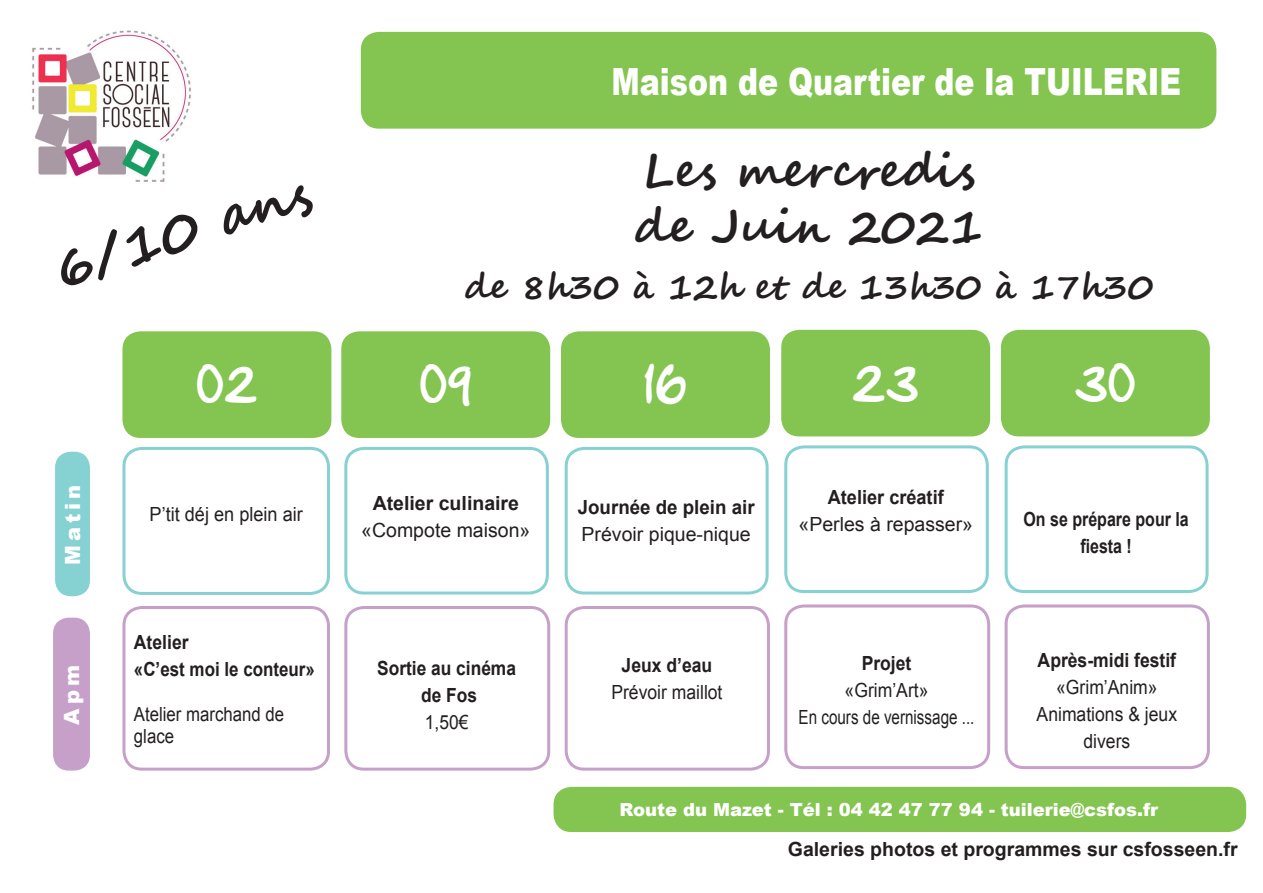
<style>
.page{position:relative;width:1263px;height:893px;background:#fff}
.page>*{position:absolute;margin:0;border:0;box-sizing:border-box;transform-origin:0 0}
.t1{font:700 54px "Segoe Script";color:#231f20}
.t2{font:700 46.5px/55.8px "Segoe Script";color:#231f20}
.t3{font:45px "Hand Of Sean";color:#fff}
.t4{font:900 37.5px "Arial";color:#fff;scale:.8 1}
.t5{font:700 34.5px "Segoe Script";color:#231f20}
.t6{font:900 21px "Arial";letter-spacing:.2em;color:#fff}
.t7{font:19.5px/27px "Arial";color:#231f20;text-align:center;scale:.9 1}
.t8{font:700 19.5px "Arial";color:#231f20}
.t9{font:700 19.5px/27px "Arial";color:#231f20;scale:.9 1}
.t10{font:19.5px "Arial";color:#231f20}
.t11{font:700 19.5px/27px "Arial";color:#231f20;text-align:center;scale:.82 1}
.t12{font:19.5px/22.5px "Arial";color:#231f20;scale:.86 1}
.t13{font:700 19.5px/27px "Arial";color:#231f20;text-align:center;scale:.89 1}
.t14{font:19.5px "Arial";color:#231f20;scale:.93 1}
.t15{font:700 19.5px "Arial";color:#231f20;scale:.96 1}
.t16{font:700 19.5px "Arial";color:#231f20;scale:.93 1}
.t17{font:19.5px "Arial";color:#231f20;scale:.89 1}
.t18{font:900 18px "Arial";color:#fff}
</style>
<div class="page">
<img style="left:32px;top:30px;width:159px;height:152px">
<div style="left:361px;top:32px;width:855px;height:97px;background:#83c550;border-radius:18px"></div>
<div style="left:553px;top:787px;width:693px;height:45px;background:#83c550;border-radius:18px"></div>
<div style="left:122px;top:331px;width:209px;height:107px;background:#83c550;border-radius:18px"></div>
<div style="left:341px;top:331px;width:209px;height:107px;background:#83c550;border-radius:18px"></div>
<div style="left:561px;top:331px;width:209px;height:107px;background:#83c550;border-radius:18px"></div>
<div style="left:122px;top:447px;width:208px;height:148px;border:3px solid #86d1d1;border-radius:18px"></div>
<div style="left:344px;top:447px;width:205px;height:147px;border:3px solid #86d1d1;border-radius:18px"></div>
<div style="left:565px;top:447px;width:204px;height:147px;border:3px solid #86d1d1;border-radius:18px"></div>
<div style="left:122px;top:606px;width:208px;height:165px;border:3px solid #c7a0c9;border-radius:18px"></div>
<div style="left:344px;top:606px;width:206px;height:165px;border:3px solid #c7a0c9;border-radius:18px"></div>
<div style="left:565px;top:606px;width:205px;height:165px;border:3px solid #c7a0c9;border-radius:18px"></div>
<div style="left:56px;top:452px;width:33px;height:143px;background:#86d1d1;border-radius:15px"></div>
<div style="left:55px;top:452px;width:35px;height:144px;border:2px solid #86d1d1;border-radius:15px"></div>
<div style="left:54px;top:618px;width:35px;height:152px;background:#c7a0c9;border-radius:15px"></div>
<div style="left:53px;top:618px;width:37px;height:153px;border:2px solid #c7a0c9;border-radius:15px"></div>
<div style="left:781px;top:330px;width:209px;height:106px;background:#83c550;border-radius:18px"></div>
<div style="left:1001px;top:330px;width:209px;height:106px;background:#83c550;border-radius:18px"></div>
<div style="left:784px;top:445px;width:205px;height:148px;border:3px solid #86d1d1;border-radius:18px"></div>
<div style="left:1005px;top:445px;width:203px;height:148px;border:3px solid #86d1d1;border-radius:18px"></div>
<div style="left:784px;top:604px;width:206px;height:165px;border:3px solid #c7a0c9;border-radius:18px"></div>
<div style="left:1005px;top:604px;width:205px;height:165px;border:3px solid #c7a0c9;border-radius:18px"></div>
<h1 class="t1" style="left:43px;top:228px;width:267px;rotate:-17deg">6/10 ans</h1>
<h3 class="t4" style="left:611px;top:55px;width:714px">Maison de Quartier de la TUILERIE</h3>
<h2 class="t2" style="left:634px;top:144px;width:351px">Les mercredis de Juin 2021</h2>
<h3 class="t5" style="left:464px;top:259px;width:690px">de 8h30 à 12h et de 13h30 à 17h30</h3>
<p class="t6" style="left:57px;top:565px;width:82px;rotate:-90deg">Matin</p>
<p class="t6" style="left:56px;top:725px;width:62px;rotate:-90deg">Apm</p>
<h3 class="t3" style="left:196px;top:345px;width:63px">02</h3>
<h3 class="t3" style="left:419px;top:345px;width:54px">09</h3>
<h3 class="t3" style="left:644px;top:345px;width:44px">16</h3>
<p class="t14" style="left:150px;top:501px;width:166px">P’tit déj en plein air</p>
<p class="t9" style="left:134px;top:629px;width:203px">Atelier<br>«C’est moi le conteur»</p>
<p class="t12" style="left:134px;top:703px;width:176px">Atelier marchand de glace</p>
<p class="t8" style="left:373px;top:490px;width:148px">Atelier culinaire</p>
<p class="t10" style="left:361px;top:517px;width:171px">«Compote maison»</p>
<p class="t13" style="left:377px;top:655px;width:158px">Sortie au cinéma de Fos</p>
<p class="t17" style="left:425px;top:709px;width:50px">1,50€</p>
<p class="t15" style="left:578px;top:495px;width:186px">Journée de plein air</p>
<p class="t10" style="left:582px;top:522px;width:171px">Prévoir pique-nique</p>
<p class="t9" style="left:622px;top:652px;width:102px">Jeux d’eau</p>
<p class="t7" style="left:611px;top:678px;width:125px">Prévoir maillot</p>
<h3 class="t3" style="left:852px;top:343px;width:68px">23</h3>
<h3 class="t3" style="left:1074px;top:343px;width:63px">30</h3>
<p class="t16" style="left:828px;top:484px;width:126px">Atelier créatif</p>
<p class="t10" style="left:798px;top:511px;width:176px">«Perles à repasser»</p>
<p class="t11" style="left:1023px;top:507px;width:203px">On se prépare pour la fiesta !</p>
<p class="t9" style="left:862px;top:650px;width:57px">Projet</p>
<p class="t7" style="left:799px;top:677px;width:197px">«Grim’Art»<br>En cours de vernissage ...</p>
<p class="t9" style="left:1038px;top:647px;width:155px">Après-midi festif</p>
<p class="t7" style="left:1037px;top:674px;width:158px">«Grim’Anim»<br>Animations &amp; jeux divers</p>
<p class="t18" style="left:619px;top:796px;width:540px">Route du Mazet - Tél : 04 42 47 77 94 - tuilerie@csfos.fr</p>
<p class="t8" style="left:788px;top:836px;width:451px">Galeries photos et programmes sur csfosseen.fr</p>
</div>
